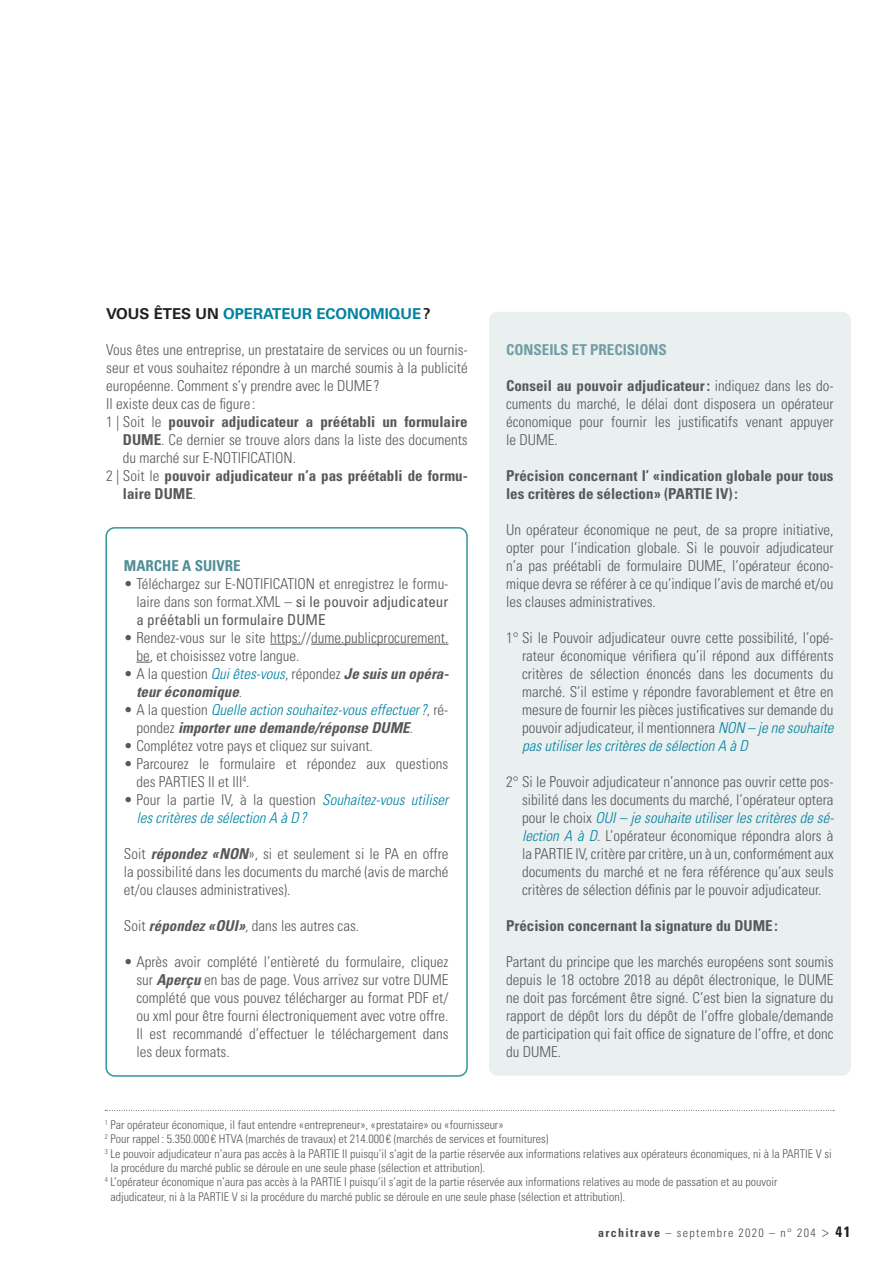
<style>
.page{position:relative;width:893px;height:1263px;background:#fff}
.page>*{position:absolute;margin:0;border:0;box-sizing:border-box;transform-origin:0 0}
.Text_p-Texte_courant{font:300 condensed 15px/18px "Univers LT Std";color:#57585a;text-align:justify}
.Text_p-Texte_courant-2{font:700 condensed 15px/18px "Univers LT Std";color:#57585a}
.Text_p-Texte_courant-3{font:italic 300 condensed 15px/18px "Univers LT Std";color:#0082a1}
.Text_p-Texte_courant-4{font:italic 700 condensed 15px/18px "Univers LT Std";color:#57585a}
.Text_p_H2-Titre{font:700 15px "Univers LT Std";color:#0082a1}
.Text_p-Texte_courant-5{font:700 condensed 15px "Univers LT Std";color:#709ea5}
.Text_p-Texte_courant-6{font:700 condensed 15px "Univers LT Std";color:#528e96}
.Text_p_Report-bas-pa{font:300 condensed 12px/14.4px "Univers LT Std";color:#57585a}
.t1{font:300 condensed 12px "Univers LT Std";letter-spacing:.11em;color:#4b4c4d}
.s1{color:#231f20}
.s2{font-weight:700}
.s3{font-weight:300}
.s4{font-weight:400}
.s5{font-weight:300;font-style:normal}
.s6{font-weight:300;color:#0082a1}
.s7{font-style:normal;color:#57585a}
.s8{font-weight:700;color:#57585a}
.s9{font-weight:700;font-style:italic}
.s10{font-style:italic;color:#0082a1}
.s11{font-size:15px}
.s12{font-weight:700;font-size:15px;color:#231f20}
</style>
<div class="page">
<svg style="left:105px;top:1110px;width:729px;height:1px"></svg>
<svg style="left:270px;top:644px;width:15px;height:1px"></svg>
<hr style="left:311px;top:644px;width:137px;height:1px;background:#57585a">
<svg style="left:136px;top:662px;width:14px;height:1px"></svg>
<div style="left:105px;top:527px;width:363px;height:550px;border:2px solid #30969b;border-radius:9px"></div>
<div style="left:489px;top:312px;width:362px;height:764px;background:#eaeff0;border-radius:9px"></div>
<p class="Text_p_H2-Titre" style="left:106px;top:305px;width:326px"><span class="s1">VOUS ÊTES UN</span> OPERATEUR ECONOMIQUE<span class="s1">?</span></p>
<p class="Text_p-Texte_courant" style="left:106px;top:341px;width:363px">Vous êtes une entreprise, un prestataire de services ou un fournis&shy;seur et vous souhaitez répondre à un marché soumis à la publicité européenne. Comment s’y prendre avec le DUME ?</p>
<p class="Text_p-Texte_courant" style="left:106px;top:395px;width:151px">Il existe deux cas de figure :</p>
<p class="Text_p-Texte_courant" style="left:123px;top:413px;width:346px;text-indent:-17px">1 | Soit le <span class="s2">pouvoir adjudicateur a préétabli un formulaire DUME</span>. Ce dernier se trouve alors dans la liste des documents du marché sur E-NOTIFICATION.</p>
<p class="Text_p-Texte_courant-2" style="left:123px;top:467px;width:346px;text-indent:-17px"><span class="s3">2 | Soit le</span> pouvoir adjudicateur n’a pas préétabli de formu&shy;laire DUME<span class="s3">.</span></p>
<p class="Text_p-Texte_courant-6" style="left:124px;top:557px;width:118px">MARCHE A SUIVRE</p>
<p class="Text_p-Texte_courant" style="left:136px;top:575px;width:314px;text-indent:-12px">• Téléchargez sur E-NOTIFICATION et enregistrez le formu&shy;laire dans son format.XML – <span class="s4">si le pouvoir adjudicateur a préétabli un formulaire DUME</span></p>
<p class="Text_p-Texte_courant" style="left:136px;top:629px;width:314px;text-indent:-12px">• Rendez-vous sur le site https://dume.publicprocurement. be, et choisissez votre langue.</p>
<p class="Text_p-Texte_courant-4" style="left:136px;top:665px;width:314px;text-indent:-12px"><span class="s5">• A la question</span> <span class="s6">Qui êtes-vous</span><span class="s5">, répondez</span> Je suis un opéra&shy;teur économique<span class="s5">.</span></p>
<p class="Text_p-Texte_courant-3" style="left:136px;top:701px;width:314px;text-indent:-12px"><span class="s7">• A la question</span> Quelle action souhaitez-vous effectuer?<span class="s7">, ré&shy;pondez</span> <span class="s8">importer une demande/réponse DUME</span><span class="s7">.</span></p>
<p class="Text_p-Texte_courant" style="left:124px;top:737px;width:250px">• Complétez votre pays et cliquez sur suivant.</p>
<p class="Text_p-Texte_courant" style="left:136px;top:755px;width:314px;text-indent:-12px">• Parcourez le formulaire et répondez aux questions des PARTIES II et III<sup>4</sup>.</p>
<p class="Text_p-Texte_courant-3" style="left:136px;top:791px;width:314px;text-indent:-12px"><span class="s7">• Pour la partie IV, à la question</span> Souhaitez-vous utiliser les critères de sélection A à D?</p>
<p class="Text_p-Texte_courant" style="left:124px;top:845px;width:326px">Soit <span class="s9">répondez «NON</span>», si et seulement si le PA en offre la possibilité dans les documents du marché (avis de marché et/ou clauses administratives).</p>
<p class="Text_p-Texte_courant" style="left:124px;top:917px;width:237px">Soit <span class="s9">répondez «OUI»</span>, dans les autres cas.</p>
<p class="Text_p-Texte_courant" style="left:136px;top:953px;width:314px;text-indent:-12px">• Après avoir complété l’entièreté du formulaire, cliquez sur <span class="s9">Aperçu</span> en bas de page. Vous arrivez sur votre DUME complété que vous pouvez télécharger au format PDF et/ ou xml pour être fourni électroniquement avec votre offre.<br>Il est recommandé d’effectuer le téléchargement dans les deux formats.</p>
<p class="Text_p-Texte_courant-5" style="left:506px;top:341px;width:162px">CONSEILS ET PRECISIONS</p>
<p class="Text_p-Texte_courant" style="left:506px;top:377px;width:329px"><span class="s2">Conseil au pouvoir adjudicateur:</span> indiquez dans les do&shy;cuments du marché, le délai dont disposera un opérateur économique pour fournir les justificatifs venant appuyer le DUME.</p>
<p class="Text_p-Texte_courant-2" style="left:506px;top:467px;width:329px">Précision concernant l’ «indication globale pour tous les critères de sélection» (PARTIE IV):</p>
<p class="Text_p-Texte_courant" style="left:506px;top:521px;width:329px">Un opérateur économique ne peut, de sa propre initiative, opter pour l’indication globale. Si le pouvoir adjudicateur n’a pas préétabli de formulaire DUME, l’opérateur écono&shy;mique devra se référer à ce qu’indique l’avis de marché et/ou les clauses administratives.</p>
<p class="Text_p-Texte_courant" style="left:522px;top:629px;width:313px;text-indent:-16px">1° Si le Pouvoir adjudicateur ouvre cette possibilité, l’opé&shy;rateur économique vérifiera qu’il répond aux différents critères de sélection énoncés dans les documents du marché. S’il estime y répondre favorablement et être en mesure de fournir les pièces justificatives sur demande du pouvoir adjudicateur, il mentionnera <span class="s10">NON – je ne souhaite pas utiliser les critères de sélection A à D</span></p>
<p class="Text_p-Texte_courant" style="left:522px;top:773px;width:313px;text-indent:-16px">2° Si le Pouvoir adjudicateur n’annonce pas ouvrir cette pos&shy;sibilité dans les documents du marché, l’opérateur optera pour le choix <span class="s10">OUI – je souhaite utiliser les critères de sé&shy;lection A à D</span>. L’opérateur économique répondra alors à la PARTIE IV, critère par critère, un à un, conformément aux documents du marché et ne fera référence qu’aux seuls critères de sélection définis par le pouvoir adjudicateur.</p>
<p class="Text_p-Texte_courant-2" style="left:506px;top:917px;width:273px">Précision concernant la signature du DUME:</p>
<p class="Text_p-Texte_courant" style="left:506px;top:953px;width:329px">Partant du principe que les marchés européens sont soumis depuis le 18 octobre 2018 au dépôt électronique, le DUME ne doit pas forcément être signé. C’est bien la signature du rapport de dépôt lors du dépôt de l’offre globale/demande de participation qui fait office de signature de l’offre, et donc du DUME.</p>
<p class="Text_p_Report-bas-pa" style="left:105px;top:1117px;width:400px"><sup>1</sup> Par opérateur économique, il faut entendre «entrepreneur», «prestataire» ou «fournisseur»</p>
<p class="Text_p_Report-bas-pa" style="left:105px;top:1132px;width:445px"><sup>2</sup> Pour rappel : 5.350.000 € HTVA (marchés de travaux) et 214.000 € (marchés de services et fournitures)</p>
<p class="Text_p_Report-bas-pa" style="left:111px;top:1146px;width:723px;text-indent:-6px"><sup>3</sup> Le pouvoir adjudicateur n’aura pas accès à la PARTIE II puisqu’il s’agit de la partie réservée aux informations relatives aux opérateurs économiques, ni à la PARTIE V si la procédure du marché public se déroule en une seule phase (sélection et attribution).</p>
<p class="Text_p_Report-bas-pa" style="left:111px;top:1175px;width:668px;text-indent:-6px"><sup>4</sup> L’opérateur économique n’aura pas accès à la PARTIE I puisqu’il s’agit de la partie réservée aux informations relatives au mode de passation et au pouvoir adjudicateur, ni à la PARTIE V si la procédure du marché public se déroule en une seule phase (sélection et attribution).</p>
<p class="t1" style="left:598px;top:1226px;width:254px"><span class="s2">architrave</span> – septembre 2020 – n° 204 <span class="s11">&gt;</span> <span class="s12">41</span></p>
</div>
